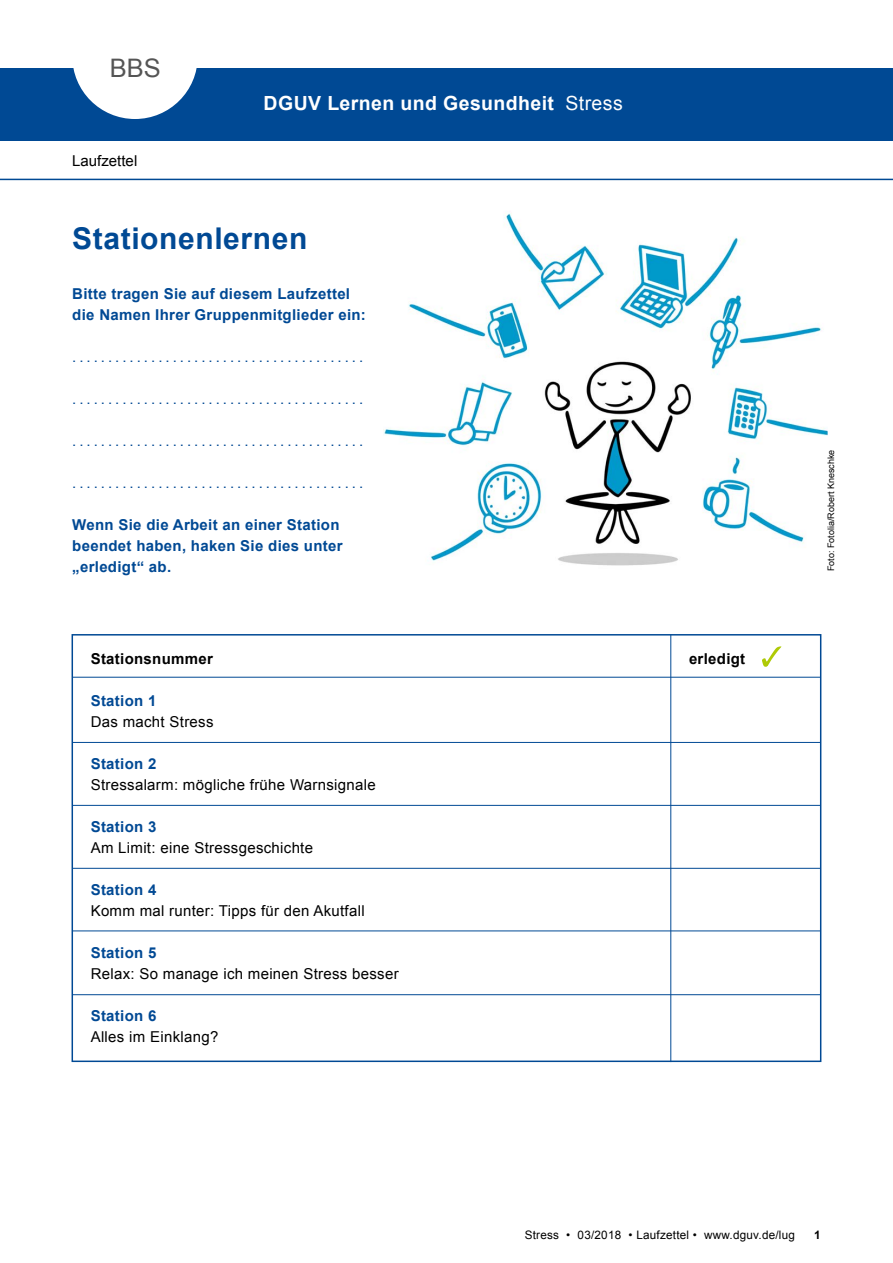
<style>
.page{position:relative;width:893px;height:1263px;background:#fff}
.page>*{position:absolute;margin:0;border:0;box-sizing:border-box;transform-origin:0 0}
.t1{font:700 30px "Arial";letter-spacing:.02em;color:#004994}
.t2{font:25.5px "Arial";color:#555}
.t3{font:700 19.5px "Arial";letter-spacing:.02em;color:#fff}
.t4{font:19.5px "Arial";letter-spacing:.02em;color:#fff}
.t5{font:700 15px/21px "Arial";letter-spacing:.02em;color:#004994}
.t6{font:15px "Arial";color:#004994}
.t7{font:15px "Arial";letter-spacing:.02em;color:#000}
.t8{font:700 15px "Arial";letter-spacing:.02em;color:#000}
.t9{font:15px "Arial";color:#000}
.t10{font:11.7px "Arial";letter-spacing:.02em;color:#000}
.t11{font:700 11.7px "Arial";color:#000}
.t12{font:9px "Arial";color:#000}
</style>
<div class="page">
<div style="left:0;top:68px;width:893px;height:72px;background:#004994"></div>
<svg style="left:73px;top:68px;width:124px;height:51px"></svg>
<hr style="left:0;top:179px;width:893px;height:1px;background:#004994">
<img style="left:384px;top:213px;width:443px;height:353px">
<div style="left:72px;top:634px;width:749px;height:428px;border:2px solid #004994"></div>
<hr style="left:72px;top:677px;width:749px;height:1px;background:#004994">
<hr style="left:72px;top:742px;width:749px;height:1px;background:#004994">
<hr style="left:72px;top:805px;width:749px;height:1px;background:#004994">
<hr style="left:72px;top:868px;width:749px;height:1px;background:#004994">
<hr style="left:72px;top:930px;width:749px;height:1px;background:#004994">
<hr style="left:72px;top:994px;width:749px;height:1px;background:#004994">
<svg style="left:762px;top:646px;width:19px;height:21px"></svg>
<hr style="left:670px;top:635px;width:1px;height:427px;background:#004994">
<h2 class="t2" style="left:110px;top:51px;width:53px">BBS</h2>
<p class="t9" style="left:72px;top:151px;width:67px">Laufzettel</p>
<h3 class="t3" style="left:264px;top:90px;width:292px">DGUV Lernen und Gesundheit</h3>
<h3 class="t4" style="left:566px;top:90px;width:59px">Stress</h3>
<h1 class="t1" style="left:72px;top:218px;width:237px">Stationenlernen</h1>
<p class="t5" style="left:72px;top:284px;width:295px">Bitte tragen Sie auf diesem Laufzettel die Namen Ihrer Gruppenmitglieder ein:</p>
<p class="t6" style="left:72px;top:347px;width:292px">.........................................</p>
<p class="t6" style="left:72px;top:389px;width:292px">.........................................</p>
<p class="t6" style="left:72px;top:431px;width:292px">.........................................</p>
<p class="t6" style="left:72px;top:473px;width:292px">.........................................</p>
<p class="t5" style="left:72px;top:515px;width:272px">Wenn Sie die Arbeit an einer Station beendet haben, haken Sie dies unter „erledigt“ ab.</p>
<p class="t8" style="left:91px;top:648px;width:124px">Stationsnummer</p>
<p class="t8" style="left:689px;top:648px;width:58px">erledigt</p>
<p class="t5" style="left:91px;top:690px;width:67px">Station 1</p>
<p class="t7" style="left:91px;top:712px;width:124px">Das macht Stress</p>
<p class="t5" style="left:91px;top:753px;width:67px">Station 2</p>
<p class="t7" style="left:91px;top:775px;width:287px">Stressalarm: mögliche frühe Warnsignale</p>
<p class="t5" style="left:91px;top:816px;width:67px">Station 3</p>
<p class="t7" style="left:91px;top:838px;width:224px">Am Limit: eine Stressgeschichte</p>
<p class="t5" style="left:91px;top:879px;width:67px">Station 4</p>
<p class="t7" style="left:91px;top:901px;width:275px">Komm mal runter: Tipps für den Akutfall</p>
<p class="t5" style="left:91px;top:942px;width:67px">Station 5</p>
<p class="t7" style="left:91px;top:964px;width:309px">Relax: So manage ich meinen Stress besser</p>
<p class="t5" style="left:91px;top:1005px;width:67px">Station 6</p>
<p class="t7" style="left:91px;top:1027px;width:129px">Alles im Einklang?</p>
<p class="t12" style="left:825px;top:571px;width:123px;rotate:-90deg">Foto: Fotolia/Robert Kneschke</p>
<p class="t10" style="left:525px;top:1228px;width:272px">Stress • 03/2018 • Laufzettel • www.dguv.de/lug</p>
<p class="t11" style="left:814px;top:1227px;width:8px">1</p>
</div>
